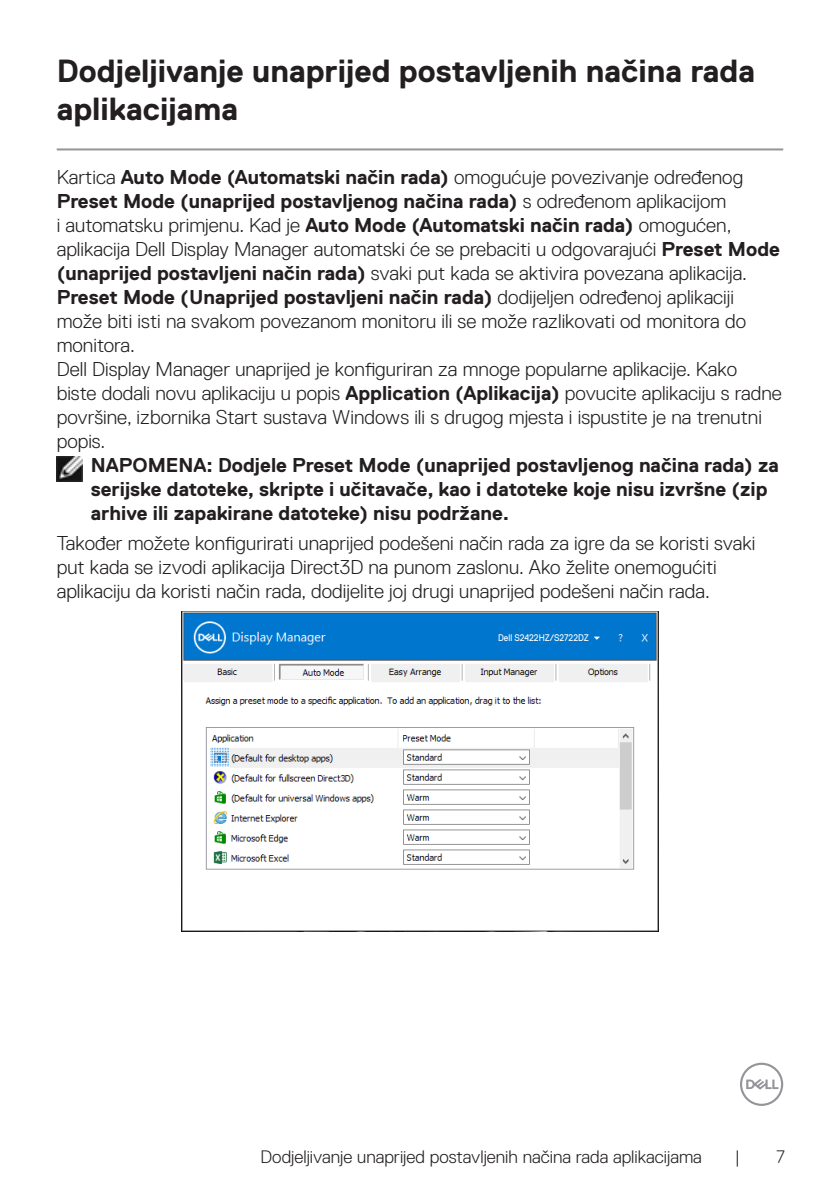
<style>
.page{position:relative;width:840px;height:1191px;background:#fff}
.page>*{position:absolute;margin:0;border:0;box-sizing:border-box;transform-origin:0 0}
.t1{font:700 32px/38.4px "Dell Replica";color:#231f20}
.t2{font:300 20px/24px "Dell Replica";color:#231f20}
.t3{font:700 20px/24px "Dell Replica";color:#231f20}
.t4{font:300 18px "Dell Replica";color:#231f20}
.t5{font:9.6px "Dell Replica";color:#fff;scale:.9 1}
.s1{font-weight:700}
</style>
<div class="page">
<svg style="left:740px;top:1062px;width:42px;height:44px"></svg>
<hr style="left:57px;top:148px;width:725px;height:2px;background:#939598">
<img style="left:57px;top:456px;width:25px;height:26px">
<img style="left:182px;top:611px;width:475px;height:320px">
<div style="left:529px;top:631px;width:60px;height:12px;background:#0076ce"></div>
<h1 class="t1" style="left:57px;top:52px;width:699px">Dodjeljivanje unaprijed postavljenih načina rada aplikacijama</h1>
<p class="t2" style="left:57px;top:165px;width:726px">Kartica <span class="s1">Auto Mode (Automatski način rada)</span> omogućuje povezivanje određenog <span class="s1">Preset Mode (unaprijed postavljenog načina rada)</span> s određenom aplikacijom<br>i automatsku primjenu. Kad je <span class="s1">Auto Mode (Automatski način rada)</span> omogućen, aplikacija Dell Display Manager automatski će se prebaciti u odgovarajući <span class="s1">Preset Mode (unaprijed postavljeni način rada)</span> svaki put kada se aktivira povezana aplikacija.<br><span class="s1">Preset Mode (Unaprijed postavljeni način rada)</span> dodijeljen određenoj aplikaciji može biti isti na svakom povezanom monitoru ili se može razlikovati od monitora do monitora.<br>Dell Display Manager unaprijed je konfiguriran za mnoge popularne aplikacije. Kako biste dodali novu aplikaciju u popis <span class="s1">Application (Aplikacija)</span> povucite aplikaciju s radne površine, izbornika Start sustava Windows ili s drugog mjesta i ispustite je na trenutni popis.</p>
<p class="t3" style="left:91px;top:453px;width:689px">NAPOMENA: Dodjele Preset Mode (unaprijed postavljenog načina rada) za serijske datoteke, skripte i učitavače, kao i datoteke koje nisu izvršne (zip arhive ili zapakirane datoteke) nisu podržane.</p>
<p class="t2" style="left:57px;top:531px;width:699px">Također možete konfigurirati unaprijed podešeni način rada za igre da se koristi svaki put kada se izvodi aplikacija Direct3D na punom zaslonu. Ako želite onemogućiti aplikaciju da koristi način rada, dodijelite joj drugi unaprijed podešeni način rada.</p>
<p class="t5" style="left:498px;top:632px;width:102px">Dell S2422HZ/S2722DZ</p>
<p class="t4" style="left:260px;top:1146px;width:442px">Dodjeljivanje unaprijed postavljenih načina rada aplikacijama</p>
<p class="t4" style="left:734px;top:1146px;width:7px">|</p>
<p class="t4" style="left:775px;top:1146px;width:10px">7</p>
</div>
